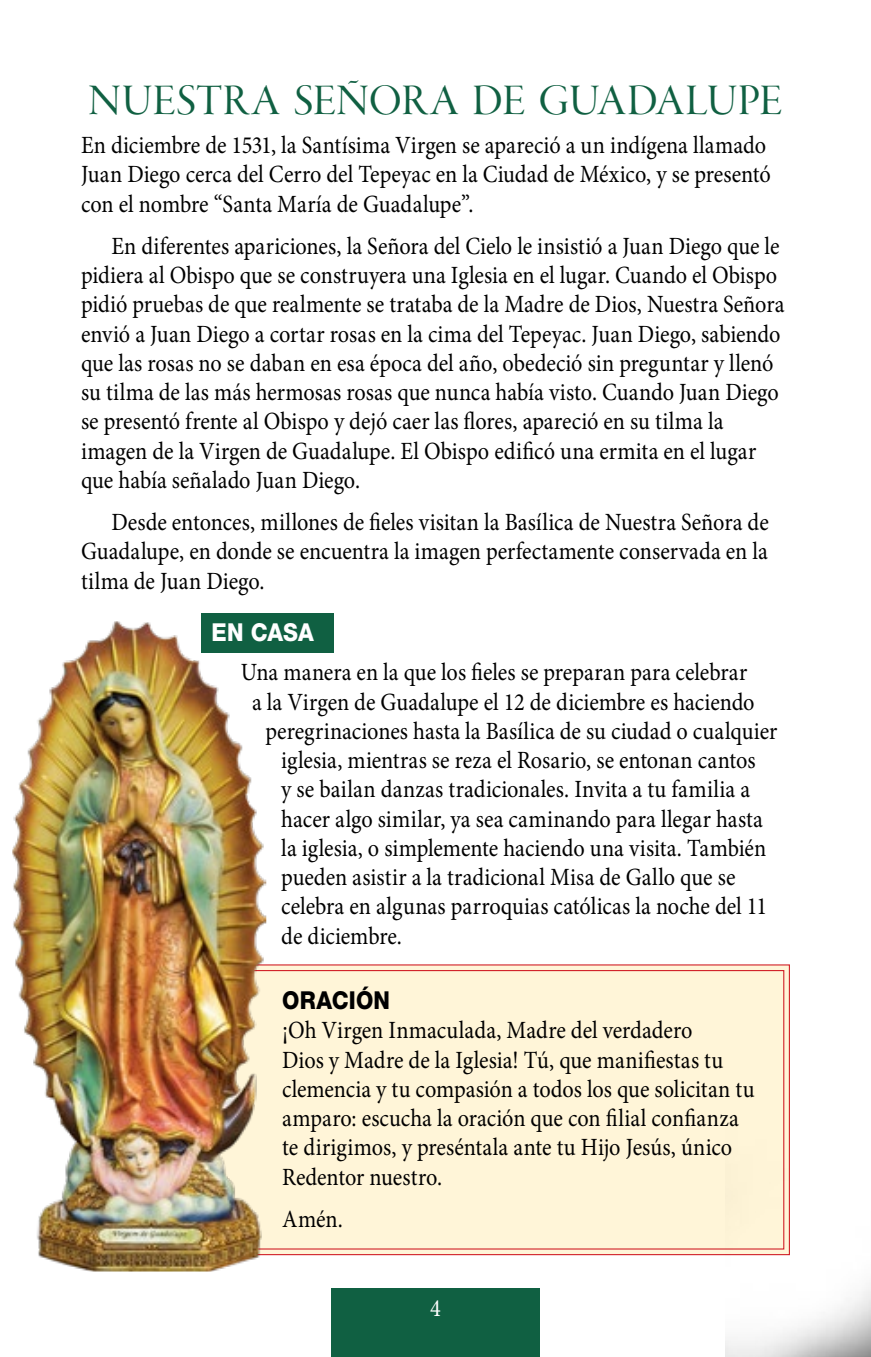
<style>
.page{position:relative;width:871px;height:1357px;background:#fff}
.page>*{position:absolute;margin:0;border:0;box-sizing:border-box;transform-origin:0 0}
.t1{font:45px "Garamond Premr Pro Disp";letter-spacing:.01em;color:#106042}
.t2{font:24.75px/29.2px "Minion Pro";color:#000;scale:.9 1}
.t3{font:800 24.75px "Helvetica Neue LT Std";letter-spacing:.01em;color:#000;scale:.9 1}
.t4{font:800 24.75px "Helvetica Neue LT Std";letter-spacing:.005em;color:#fff;scale:.9 1}
.t5{font:24.75px "Minion Pro";color:#fff;scale:.9 1}
</style>
<div class="page">
<div style="left:201px;top:613px;width:133px;height:40px;background:#106042"></div>
<div style="left:266px;top:964px;width:459px;height:292px;background:#fff5d8"></div>
<img style="left:12px;top:621px;width:254px;height:650px">
<img style="left:725px;top:964px;width:146px;height:393px">
<div style="left:331px;top:1288px;width:208px;height:69px;background:#106042"></div>
<h1 class="t1" style="left:89px;top:75px;width:695px">NUESTRA SEÑORA DE GUADALUPE</h1>
<p class="t2" style="left:81px;top:131px;width:768px">En diciembre de 1531, la Santísima Virgen se apareció a un indígena llamado<br>Juan Diego cerca del Cerro del Tepeyac en la Ciudad de México, y se presentó con el nombre “Santa María de Guadalupe”.</p>
<p class="t2" style="left:81px;top:231px;width:783px;text-indent:30px">En diferentes apariciones, la Señora del Cielo le insistió a Juan Diego que le pidiera al Obispo que se construyera una Iglesia en el lugar. Cuando el Obispo pidió pruebas de que realmente se trataba de la Madre de Dios, Nuestra Señora envió a Juan Diego a cortar rosas en la cima del Tepeyac. Juan Diego, sabiendo que las rosas no se daban en esa época del año, obedeció sin preguntar y llenó su tilma de las más hermosas rosas que nunca había visto. Cuando Juan Diego se presentó frente al Obispo y dejó caer las flores, apareció en su tilma la imagen de la Virgen de Guadalupe. El Obispo edificó una ermita en el lugar que había señalado Juan Diego.</p>
<p class="t2" style="left:81px;top:508px;width:766px;text-align:justify;text-indent:30px">Desde entonces, millones de fieles visitan la Basílica de Nuestra Señora de Guadalupe, en donde se encuentra la imagen perfectamente conservada en la tilma de Juan Diego.</p>
<p class="t4" style="left:212px;top:617px;width:115px">EN CASA</p>
<p class="t2" style="left:241px;top:658px;width:564px">Una manera en la que los fieles se preparan para celebrar</p>
<p class="t2" style="left:252px;top:687px;width:560px">a la Virgen de Guadalupe el 12 de diciembre es haciendo</p>
<p class="t2" style="left:266px;top:716px;width:570px">peregrinaciones hasta la Basílica de su ciudad o cualquier</p>
<p class="t2" style="left:281px;top:746px;width:528px">iglesia, mientras se reza el Rosario, se entonan cantos</p>
<p class="t2" style="left:281px;top:775px;width:522px">y se bailan danzas tradicionales. Invita a tu familia a</p>
<p class="t2" style="left:281px;top:804px;width:537px">hacer algo similar, ya sea caminando para llegar hasta</p>
<p class="t2" style="left:281px;top:833px;width:540px">la iglesia, o simplemente haciendo una visita. También</p>
<p class="t2" style="left:281px;top:863px;width:506px">pueden asistir a la tradicional Misa de Gallo que se</p>
<p class="t2" style="left:281px;top:892px;width:541px">celebra en algunas parroquias católicas la noche del 11</p>
<p class="t2" style="left:281px;top:921px;width:136px">de diciembre.</p>
<p class="t3" style="left:282px;top:985px;width:121px">ORACIÓN</p>
<p class="t2" style="left:282px;top:1016px;width:526px">¡Oh Virgen Inmaculada, Madre del verdadero<br>Dios y Madre de la Iglesia! Tú, que manifiestas tu clemencia y tu compasión a todos los que solicitan tu amparo: escucha la oración que con filial confianza te dirigimos, y preséntala ante tu Hijo Jesús, único Redentor nuestro.</p>
<p class="t2" style="left:282px;top:1204px;width:69px">Amén.</p>
<p class="t5" style="left:430px;top:1292px;width:13px">4</p>
</div>
